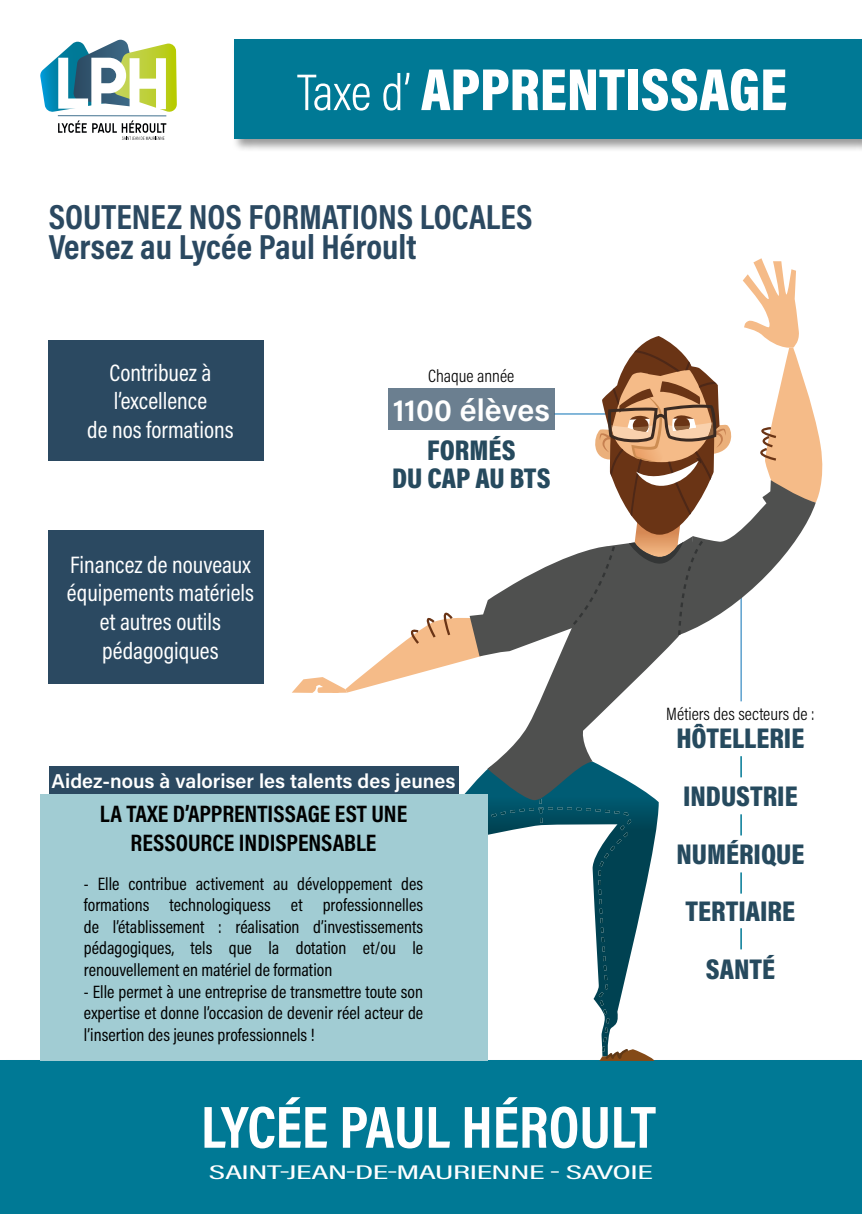
<style>
.page{position:relative;width:862px;height:1214px;background:#fff}
.page>*{position:absolute;margin:0;border:0;box-sizing:border-box;transform-origin:0 0}
.t1{font:900 60px "Acumin Pro Cond";color:#fff}
.t2{font:700 60px "Acumin Pro Cond";letter-spacing:-.005em;color:#fff}
.t3{font:700 35.2px/30.2px "Acumin Pro Cond";color:#2b4961}
.t4{font:31px "Acumin Variable Concept";letter-spacing:.045em;color:#fff}
.t5{font:900 28.8px/57.6px "Acumin Pro Cond";color:#264a5e;text-align:center}
.t6{font:24px/28.8px "Acumin Pro Cond";color:#fff;text-align:center}
.t7{font:700 24px/28.8px "Acumin Pro Cond";color:#000;text-align:center}
.t8{font:20px "Acumin Variable Concept";letter-spacing:.04em;color:#fff}
.t9{font:20px "Acumin Pro Cond";letter-spacing:-.025em;color:#fff;scale:1.91 1}
.t10{font:18px/21.6px "Acumin Pro Cond";color:#000;text-align:justify}
.t11{font:300 18px "Acumin Pro Cond";color:#000}
.s1{font-weight:300;font-size:52px}
</style>
<div class="page">
<hr style="left:740px;top:594px;width:1px;height:107px;background:#0b72b5">
<div style="left:233px;top:38px;width:629px;height:114px;background:#000;opacity:.4"></div>
<div style="left:234px;top:40px;width:628px;height:99px;background:#007995"></div>
<div style="left:0;top:1060px;width:862px;height:153px;background:#007995"></div>
<hr style="left:58px;top:115px;width:108px;height:1px;background:#41718f">
<svg style="left:40px;top:40px;width:137px;height:72px"></svg>
<svg style="left:58px;top:120px;width:108px;height:20px"></svg>
<svg style="left:458px;top:766px;width:201px;height:282px"></svg>
<svg style="left:465px;top:779px;width:166px;height:235px"></svg>
<svg style="left:487px;top:693px;width:172px;height:107px"></svg>
<svg style="left:600px;top:1048px;width:54px;height:12px"></svg>
<svg style="left:292px;top:258px;width:531px;height:435px"></svg>
<div style="left:49px;top:766px;width:409px;height:29px;background:#2b4961"></div>
<div style="left:40px;top:794px;width:448px;height:266px;background:#a1ccd3"></div>
<div style="left:388px;top:389px;width:166px;height:41px;background:#6b7f90"></div>
<hr style="left:740px;top:756px;width:2px;height:21px;background:#007995">
<hr style="left:740px;top:814px;width:2px;height:21px;background:#007995">
<hr style="left:740px;top:872px;width:2px;height:21px;background:#007995">
<div style="left:49px;top:530px;width:215px;height:153px;background:#2b4961"></div>
<div style="left:49px;top:340px;width:215px;height:120px;background:#2b4961"></div>
<hr style="left:740px;top:928px;width:2px;height:21px;background:#007995">
<h1 class="t1" style="left:297px;top:50px;width:491px"><span class="s1">Taxe d’</span> APPRENTISSAGE</h1>
<h2 class="t3" style="left:49px;top:201px;width:485px">SOUTENEZ NOS FORMATIONS LOCALES<br>Versez au Lycée Paul Héroult</h2>
<h3 class="t6" style="left:87px;top:357px;width:148px">Contribuez à l’excellence<br>de nos formations</h3>
<p class="t11" style="left:428px;top:364px;width:88px">Chaque année</p>
<h3 class="t4" style="left:393px;top:388px;width:157px">1100 élèves</h3>
<h3 class="t5" style="left:392px;top:434px;width:160px;line-height:28.8px">FORMÉS<br>DU CAP AU BTS</h3>
<h3 class="t6" style="left:67px;top:549px;width:189px">Financez de nouveaux équipements matériels et autres outils pédagogiques</h3>
<p class="t8" style="left:52px;top:767px;width:404px">Aidez-nous à valoriser les talents des jeunes</p>
<h3 class="t7" style="left:100px;top:798px;width:309px">LA TAXE D’APPRENTISSAGE EST UNE<br>RESSOURCE INDISPENSABLE</h3>
<p class="t10" style="left:84px;top:872px;width:341px">- Elle contribue activement au développement des formations technologiquess et professionnelles de l’établissement : réalisation d’investissements pédagogiques, tels que la dotation et/ou le renouvellement en matériel de formation</p>
<p class="t10" style="left:84px;top:980px;width:341px">- Elle permet à une entreprise de transmettre toute son expertise et donne l’occasion de devenir réel acteur de l’insertion des jeunes professionnels !</p>
<p class="t11" style="left:666px;top:701px;width:150px">Métiers des secteurs de :</p>
<h3 class="t5" style="left:676px;top:708px;width:129px">HÔTELLERIE<br>INDUSTRIE<br>NUMÉRIQUE<br>TERTIAIRE<br>SANTÉ</h3>
<h1 class="t2" style="left:201px;top:1087px;width:456px">LYCÉE PAUL HÉROULT</h1>
<p class="t9" style="left:209px;top:1159px;width:234px">SAINT-JEAN-DE-MAURIENNE - SAVOIE</p>
</div>
